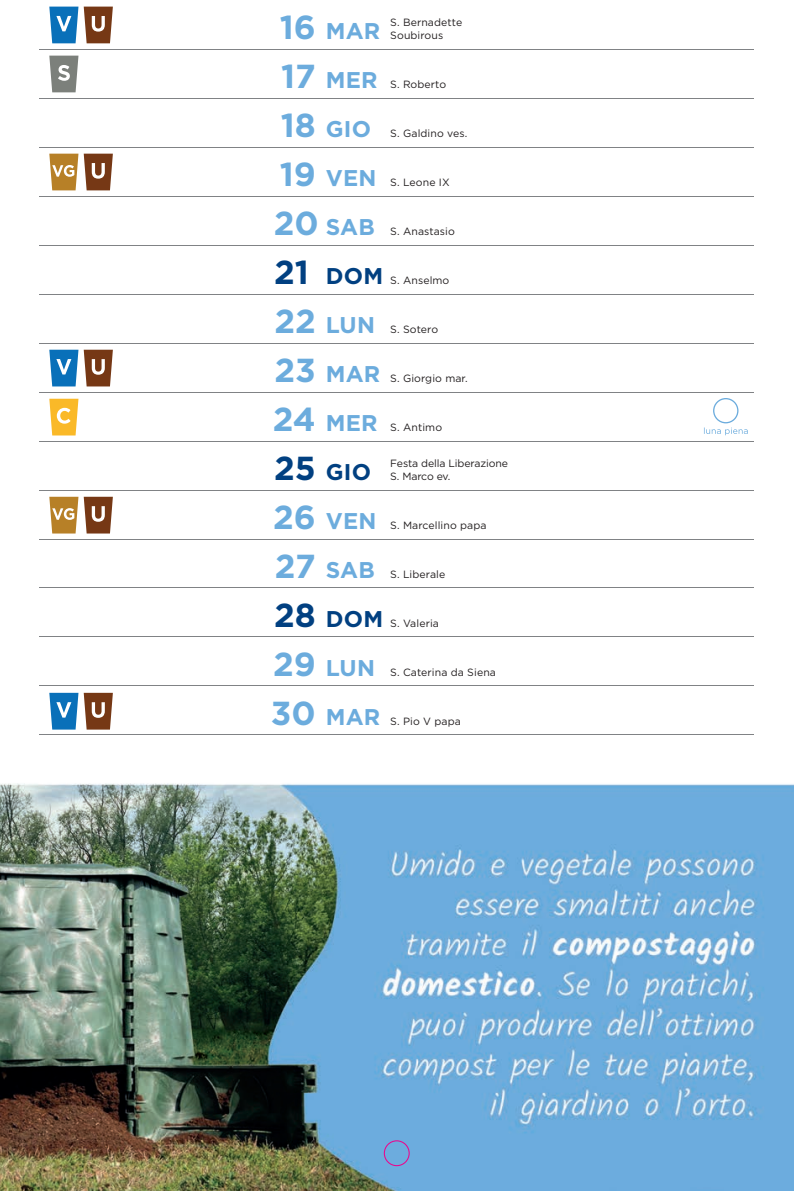
<style>
.page{position:relative;width:794px;height:1191px;background:#fff}
.page>*{position:absolute;margin:0;border:0;box-sizing:border-box;transform-origin:0 0}
.t1{font:700 22.75px "Gotham";color:#6cacdd}
.t2{font:700 22.75px "Gotham";color:#014081}
.t3{font:10.5px/12.6px "Gotham";letter-spacing:.01em;color:#231f20}
.t4{font:10.5px/12.6px "Gotham";letter-spacing:-.01em;color:#231f20}
.s1{font-size:33.25px}
.s2{font-weight:700;font-size:33.25px;color:#6cacdd}
.s3{font-weight:700;font-size:22.75px;color:#6cacdd}
.s4{font-weight:700;font-size:33.25px;color:#014081}
.s5{font-weight:700;font-size:22.75px;color:#014081}
</style>
<div class="page">
<hr style="left:40px;top:49px;width:714px;height:1px;background:#808285">
<hr style="left:40px;top:98px;width:714px;height:1px;background:#808285">
<hr style="left:40px;top:147px;width:714px;height:1px;background:#808285">
<hr style="left:40px;top:196px;width:714px;height:1px;background:#808285">
<hr style="left:40px;top:245px;width:714px;height:1px;background:#808285">
<hr style="left:40px;top:294px;width:714px;height:1px;background:#808285">
<hr style="left:40px;top:343px;width:714px;height:1px;background:#808285">
<hr style="left:40px;top:392px;width:714px;height:1px;background:#808285">
<hr style="left:40px;top:441px;width:714px;height:1px;background:#808285">
<hr style="left:40px;top:490px;width:714px;height:1px;background:#808285">
<hr style="left:40px;top:539px;width:714px;height:1px;background:#808285">
<hr style="left:40px;top:588px;width:714px;height:1px;background:#808285">
<hr style="left:40px;top:637px;width:714px;height:1px;background:#808285">
<hr style="left:40px;top:686px;width:714px;height:1px;background:#808285">
<hr style="left:40px;top:734px;width:714px;height:1px;background:#808285">
<img style="left:0;top:783px;width:794px;height:408px">
<svg style="left:384px;top:1140px;width:26px;height:26px"></svg>
<svg style="left:704px;top:398px;width:43px;height:37px"></svg>
<svg style="left:49px;top:7px;width:29px;height:36px"></svg>
<svg style="left:84px;top:7px;width:29px;height:36px"></svg>
<svg style="left:49px;top:56px;width:29px;height:36px"></svg>
<svg style="left:49px;top:154px;width:29px;height:36px"></svg>
<svg style="left:84px;top:154px;width:29px;height:36px"></svg>
<svg style="left:49px;top:350px;width:29px;height:36px"></svg>
<svg style="left:84px;top:350px;width:29px;height:36px"></svg>
<svg style="left:49px;top:399px;width:29px;height:36px"></svg>
<svg style="left:49px;top:497px;width:29px;height:36px"></svg>
<svg style="left:84px;top:497px;width:29px;height:36px"></svg>
<svg style="left:49px;top:693px;width:29px;height:36px"></svg>
<svg style="left:84px;top:693px;width:29px;height:36px"></svg>
<h1 class="t1" style="left:280px;top:16px;width:102px"><span class="s1">16</span> MAR</h1>
<p class="t3" style="left:390px;top:16px;width:74px">S. Bernadette<br>Soubirous</p>
<p class="t3" style="left:281px;top:78px;width:166px"><span class="s2">17</span> <span class="s3">MER</span> S. Roberto</p>
<p class="t3" style="left:281px;top:127px;width:188px"><span class="s2">18</span> <span class="s3">GIO</span> S. Galdino ves.</p>
<p class="t3" style="left:280px;top:176px;width:171px"><span class="s2">19</span> <span class="s3">VEN</span> S. Leone IX</p>
<p class="t3" style="left:274px;top:225px;width:183px"><span class="s2">20</span> <span class="s3">SAB</span> S. Anastasio</p>
<p class="t3" style="left:274px;top:274px;width:177px"><span class="s4">21</span> <span class="s5">DOM</span> S. Anselmo</p>
<p class="t3" style="left:274px;top:323px;width:165px"><span class="s2">22</span> <span class="s3">LUN</span> S. Sotero</p>
<p class="t3" style="left:274px;top:372px;width:195px"><span class="s2">23</span> <span class="s3">MAR</span> S. Giorgio mar.</p>
<p class="t3" style="left:273px;top:420px;width:171px"><span class="s2">24</span> <span class="s3">MER</span> S. Antimo</p>
<h1 class="t2" style="left:274px;top:457px;width:98px"><span class="s1">25</span> GIO</h1>
<p class="t4" style="left:390px;top:457px;width:119px">Festa della Liberazione<br>S. Marco ev.</p>
<p class="t3" style="left:273px;top:518px;width:215px"><span class="s2">26</span> <span class="s3">VEN</span> S. Marcellino papa</p>
<p class="t3" style="left:275px;top:567px;width:172px"><span class="s2">27</span> <span class="s3">SAB</span> S. Liberale</p>
<p class="t3" style="left:274px;top:616px;width:166px"><span class="s4">28</span> <span class="s5">DOM</span> S. Valeria</p>
<p class="t3" style="left:273px;top:665px;width:224px"><span class="s2">29</span> <span class="s3">LUN</span> S. Caterina da Siena</p>
<p class="t3" style="left:271px;top:714px;width:191px"><span class="s2">30</span> <span class="s3">MAR</span> S. Pio V papa</p>
</div>
